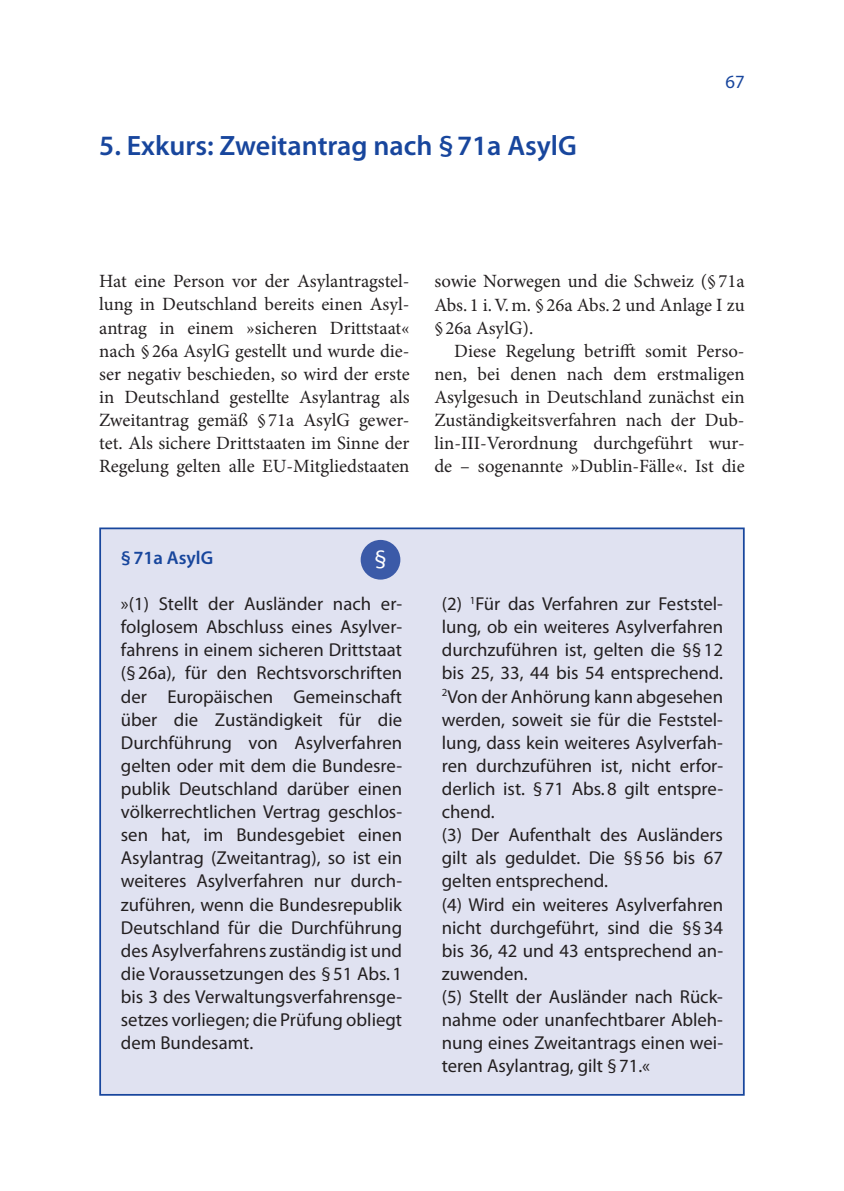
<style>
.page{position:relative;width:844px;height:1191px;background:#fff}
.page>*{position:absolute;margin:0;border:0;box-sizing:border-box;transform-origin:0 0}
.t1{font:600 28px "Myriad Pro";color:#18469d}
.t2{font:24.5px "Myriad Pro";color:#fff}
.t3{font:18.72px/23.1px "Myriad Pro";color:#231f20;text-align:justify}
.t4{font:18.72px/23.1px "Minion Pro";color:#231f20;text-align:justify}
.t5{font:600 18.72px "Myriad Pro";color:#18469d}
.t6{font:18.72px "Myriad Pro";color:#18469d}
</style>
<div class="page">
<div style="left:100px;top:528px;width:643px;height:566px;background:#e0e2f1"></div>
<div style="left:360px;top:540px;width:40px;height:39px;background:#3b5aa8;border-radius:50%"></div>
<h1 class="t1" style="left:99px;top:128px;width:479px">5. Exkurs: Zweitantrag nach §71a AsylG</h1>
<p class="t6" style="left:725px;top:71px;width:21px">67</p>
<p class="t4" style="left:99px;top:270px;width:312px">Hat eine Person vor der Asylantragstel&shy;lung in Deutschland bereits einen Asyl&shy;antrag in einem »sicheren Drittstaat« nach § 26a AsylG gestellt und wurde die&shy;ser negativ beschieden, so wird der erste in Deutschland gestellte Asylantrag als Zweitantrag gemäß § 71a AsylG gewer&shy;tet. Als sichere Drittstaaten im Sinne der Regelung gelten alle EU-Mitgliedstaaten</p>
<p class="t4" style="left:434px;top:270px;width:312px">sowie Norwegen und die Schweiz (§ 71a Abs. 1 i.V.m. § 26a Abs. 2 und Anlage I zu § 26a AsylG).</p>
<p class="t4" style="left:434px;top:339px;width:312px;text-indent:20px">Diese Regelung betrifft somit Perso&shy;nen, bei denen nach dem erstmaligen Asylgesuch in Deutschland zunächst ein Zuständigkeitsverfahren nach der Dub&shy;lin-III-Verordnung durchgeführt wur&shy;de – sogenannte »Dublin-Fälle«. Ist die</p>
<p class="t5" style="left:121px;top:545px;width:94px">§71a AsylG</p>
<p class="t3" style="left:121px;top:592px;width:283px">»(1) Stellt der Ausländer nach er&shy;folglosem Abschluss eines Asylver&shy;fahrens in einem sicheren Drittstaat (§26a), für den Rechtsvorschriften der Europäischen Gemeinschaft über die Zuständigkeit für die Durchführung von Asylverfahren gelten oder mit dem die Bundesre&shy;publik Deutschland darüber einen völkerrechtlichen Vertrag geschlos&shy;sen hat, im Bundesgebiet einen Asylantrag (Zweitantrag), so ist ein weiteres Asylverfahren nur durch&shy;zuführen, wenn die Bundesrepublik Deutschland für die Durchführung des Asylverfahrens zuständig ist und die Voraussetzungen des §51 Abs. 1 bis 3 des Verwaltungsverfahrensge&shy;setzes vorliegen; die Prüfung obliegt dem Bundesamt.</p>
<p class="t3" style="left:441px;top:592px;width:283px;text-align:left">(2) <sup>1</sup>Für das Verfahren zur Feststel&shy;lung, ob ein weiteres Asylverfahren durchzuführen ist, gelten die §§12 bis 25, 33, 44 bis 54 entsprechend.<br><sup>2</sup>Von der Anhörung kann abgesehen werden, soweit sie für die Feststel&shy;lung, dass kein weiteres Asylverfah&shy;ren durchzuführen ist, nicht erfor&shy;derlich ist. §71 Abs. 8 gilt entspre&shy;chend.<br>(3) Der Aufenthalt des Ausländers gilt als geduldet. Die §§56 bis 67 gelten entsprechend.<br>(4) Wird ein weiteres Asylverfahren nicht durchgeführt, sind die §§34 bis 36, 42 und 43 entsprechend an&shy;zuwenden.<br>(5) Stellt der Ausländer nach Rück&shy;nahme oder unanfechtbarer Ableh&shy;nung eines Zweitantrags einen wei&shy;teren Asylantrag, gilt §71.«</p>
<h2 class="t2" style="left:374px;top:544px;width:14px">§</h2>
</div>
